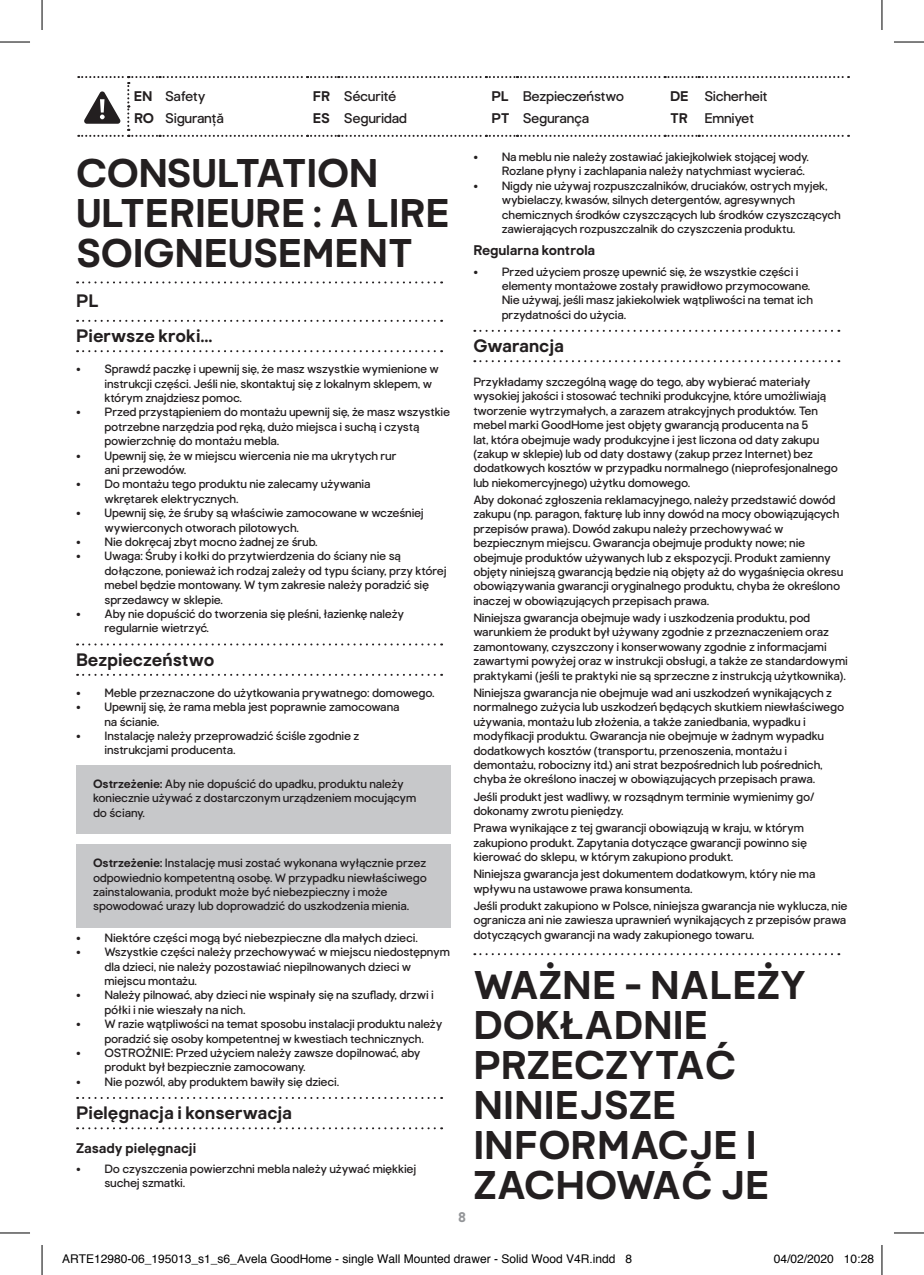
<style>
.page{position:relative;width:924px;height:1275px;background:#fff}
.page>*{position:absolute;margin:0;border:0;box-sizing:border-box;transform-origin:0 0}
.t1{font:700 40px/40px "Good Home";color:#231f20}
.t2{font:700 18px/35.2px "Good Home";color:#231f20}
.t3{font:14px "Good Home";letter-spacing:-.02em;color:#231f20}
.t4{font:700 14px "Good Home";color:#231f20}
.t5{font:700 14px "Good Home";color:#939598}
.t6{font:12px/14.4px "Good Home";letter-spacing:-.01em;color:#231f20}
.t7{font:12px "Helvetica";color:#000}
.s1{font-weight:700}
</style>
<div class="page">
<svg style="left:77px;top:76px;width:771px;height:61px"></svg>
<svg style="left:77px;top:281px;width:365px;height:2px"></svg>
<svg style="left:77px;top:320px;width:365px;height:2px"></svg>
<svg style="left:77px;top:350px;width:365px;height:2px"></svg>
<svg style="left:77px;top:643px;width:365px;height:2px"></svg>
<svg style="left:77px;top:674px;width:365px;height:2px"></svg>
<svg style="left:77px;top:1097px;width:365px;height:2px"></svg>
<svg style="left:77px;top:1127px;width:365px;height:2px"></svg>
<div style="left:76px;top:765px;width:374px;height:68px;background:#c7c8ca"></div>
<div style="left:76px;top:844px;width:374px;height:83px;background:#c7c8ca"></div>
<svg style="left:474px;top:330px;width:365px;height:2px"></svg>
<svg style="left:474px;top:360px;width:365px;height:2px"></svg>
<svg style="left:474px;top:953px;width:365px;height:2px"></svg>
<hr style="left:0;top:42px;width:30px;height:1px;background:#000">
<hr style="left:893px;top:42px;width:30px;height:1px;background:#000">
<hr style="left:0;top:1232px;width:30px;height:1px;background:#000">
<hr style="left:893px;top:1232px;width:30px;height:1px;background:#000">
<hr style="left:42px;top:0;width:1px;height:30px;background:#000">
<hr style="left:42px;top:1245px;width:1px;height:30px;background:#000">
<hr style="left:881px;top:0;width:1px;height:30px;background:#000">
<hr style="left:881px;top:1245px;width:1px;height:30px;background:#000">
<p class="t3" style="left:134px;top:88px;width:73px"><span class="s1">EN</span> Safety</p>
<p class="t3" style="left:312px;top:88px;width:85px"><span class="s1">FR</span> Sécurité</p>
<p class="t3" style="left:491px;top:88px;width:134px"><span class="s1">PL</span> Bezpieczeństwo</p>
<p class="t3" style="left:670px;top:88px;width:99px"><span class="s1">DE</span> Sicherheit</p>
<p class="t3" style="left:134px;top:110px;width:91px"><span class="s1">RO</span> Siguranță</p>
<p class="t3" style="left:312px;top:110px;width:96px"><span class="s1">ES</span> Seguridad</p>
<p class="t3" style="left:491px;top:110px;width:99px"><span class="s1">PT</span> Segurança</p>
<p class="t3" style="left:670px;top:110px;width:85px"><span class="s1">TR</span> Emniyet</p>
<h1 class="t1" style="left:76px;top:154px;width:375px">CONSULTATION<br>ULTERIEURE : A LIRE<br>SOIGNEUSEMENT</h1>
<h2 class="t2" style="left:76px;top:283px;width:138px">PL<br>Pierwsze kroki…</h2>
<p class="t6" style="left:104px;top:362px;width:336px;text-indent:-28px">• Sprawdź paczkę i upewnij się, że masz wszystkie wymienione w instrukcji części. Jeśli nie, skontaktuj się z lokalnym sklepem, w którym znajdziesz pomoc.</p>
<p class="t6" style="left:104px;top:405px;width:347px;text-indent:-28px">• Przed przystąpieniem do montażu upewnij się, że masz wszystkie potrzebne narzędzia pod ręką, dużo miejsca i suchą i czystą powierzchnię do montażu mebla.</p>
<p class="t6" style="left:104px;top:448px;width:293px;text-indent:-28px">• Upewnij się, że w miejscu wiercenia nie ma ukrytych rur ani przewodów.</p>
<p class="t6" style="left:104px;top:477px;width:267px;text-indent:-28px">• Do montażu tego produktu nie zalecamy używania wkrętarek elektrycznych.</p>
<p class="t6" style="left:104px;top:506px;width:321px;text-indent:-28px">• Upewnij się, że śruby są właściwie zamocowane w wcześniej wywierconych otworach pilotowych.</p>
<p class="t6" style="left:76px;top:535px;width:243px">• Nie dokręcaj zbyt mocno żadnej ze śrub.</p>
<p class="t6" style="left:104px;top:549px;width:343px;text-indent:-28px">• Uwaga: Śruby i kołki do przytwierdzenia do ściany nie są dołączone, ponieważ ich rodzaj zależy od typu ściany, przy której mebel będzie montowany. W tym zakresie należy poradzić się sprzedawcy w sklepie.</p>
<p class="t6" style="left:104px;top:607px;width:301px;text-indent:-28px">• Aby nie dopuścić do tworzenia się pleśni, łazienkę należy regularnie wietrzyć.</p>
<h2 class="t2" style="left:76px;top:642px;width:140px">Bezpieczeństwo</h2>
<p class="t6" style="left:76px;top:685px;width:360px">• Meble przeznaczone do użytkowania prywatnego: domowego.</p>
<p class="t6" style="left:104px;top:700px;width:296px;text-indent:-28px">• Upewnij się, że rama mebla jest poprawnie zamocowana na ścianie.</p>
<p class="t6" style="left:104px;top:728px;width:256px;text-indent:-28px">• Instalację należy przeprowadzić ściśle zgodnie z instrukcjami producenta.</p>
<p class="t6" style="left:93px;top:776px;width:324px"><span class="s1">Ostrzeżenie:</span> Aby nie dopuścić do upadku, produktu należy koniecznie używać z dostarczonym urządzeniem mocującym do ściany.</p>
<p class="t6" style="left:93px;top:856px;width:335px"><span class="s1">Ostrzeżenie:</span> Instalację musi zostać wykonana wyłącznie przez odpowiednio kompetentną osobę. W przypadku niewłaściwego zainstalowania, produkt może być niebezpieczny i może spowodować urazy lub doprowadzić do uszkodzenia mienia.</p>
<p class="t6" style="left:76px;top:930px;width:343px">• Niektóre części mogą być niebezpieczne dla małych dzieci.</p>
<p class="t6" style="left:104px;top:945px;width:347px;text-indent:-28px">• Wszystkie części należy przechowywać w miejscu niedostępnym dla dzieci, nie należy pozostawiać niepilnowanych dzieci w miejscu montażu.</p>
<p class="t6" style="left:104px;top:988px;width:331px;text-indent:-28px">• Należy pilnować, aby dzieci nie wspinały się na szuflady, drzwi i półki i nie wieszały na nich.</p>
<p class="t6" style="left:104px;top:1017px;width:339px;text-indent:-28px">• W razie wątpliwości na temat sposobu instalacji produktu należy poradzić się osoby kompetentnej w kwestiach technicznych.</p>
<p class="t6" style="left:104px;top:1045px;width:317px;text-indent:-28px">• OSTROŻNIE: Przed użyciem należy zawsze dopilnować, aby produkt był bezpiecznie zamocowany.</p>
<p class="t6" style="left:76px;top:1074px;width:264px">• Nie pozwól, aby produktem bawiły się dzieci.</p>
<h2 class="t2" style="left:76px;top:1095px;width:217px">Pielęgnacja i konserwacja</h2>
<p class="t4" style="left:76px;top:1139px;width:121px">Zasady pielęgnacji</p>
<p class="t6" style="left:104px;top:1161px;width:313px;text-indent:-28px">• Do czyszczenia powierzchni mebla należy używać miękkiej suchej szmatki.</p>
<p class="t6" style="left:501px;top:150px;width:308px;text-indent:-28px">• Na meblu nie należy zostawiać jakiejkolwiek stojącej wody.<br>Rozlane płyny i zachlapania należy natychmiast wycierać.</p>
<p class="t6" style="left:501px;top:178px;width:340px;text-indent:-28px">• Nigdy nie używaj rozpuszczalników, druciaków, ostrych myjek, wybielaczy, kwasów, silnych detergentów, agresywnych chemicznych środków czyszczących lub środków czyszczących zawierających rozpuszczalnik do czyszczenia produktu.</p>
<p class="t4" style="left:473px;top:242px;width:123px">Regularna kontrola</p>
<p class="t6" style="left:501px;top:264px;width:313px;text-indent:-28px">• Przed użyciem proszę upewnić się, że wszystkie części i elementy montażowe zostały prawidłowo przymocowane.<br>Nie używaj, jeśli masz jakiekolwiek wątpliwości na temat ich przydatności do użycia.</p>
<h2 class="t2" style="left:473px;top:329px;width:92px">Gwarancja</h2>
<p class="t6" style="left:473px;top:375px;width:366px">Przykładamy szczególną wagę do tego, aby wybierać materiały wysokiej jakości i stosować techniki produkcyjne, które umożliwiają tworzenie wytrzymałych, a zarazem atrakcyjnych produktów. Ten mebel marki GoodHome jest objęty gwarancją producenta na 5<br>lat, która obejmuje wady produkcyjne i jest liczona od daty zakupu (zakup w sklepie) lub od daty dostawy (zakup przez Internet) bez dodatkowych kosztów w przypadku normalnego (nieprofesjonalnego lub niekomercyjnego) użytku domowego.</p>
<p class="t6" style="left:473px;top:493px;width:371px">Aby dokonać zgłoszenia reklamacyjnego, należy przedstawić dowód zakupu (np. paragon, fakturę lub inny dowód na mocy obowiązujących przepisów prawa). Dowód zakupu należy przechowywać w bezpiecznym miejscu. Gwarancja obejmuje produkty nowe; nie obejmuje produktów używanych lub z ekspozycji. Produkt zamienny objęty niniejszą gwarancją będzie nią objęty aż do wygaśnięcia okresu obowiązywania gwarancji oryginalnego produktu, chyba że określono inaczej w obowiązujących przepisach prawa.</p>
<p class="t6" style="left:473px;top:611px;width:376px">Niniejsza gwarancja obejmuje wady i uszkodzenia produktu, pod warunkiem że produkt był używany zgodnie z przeznaczeniem oraz zamontowany, czyszczony i konserwowany zgodnie z informacjami zawartymi powyżej oraz w instrukcji obsługi, a także ze standardowymi praktykami (jeśli te praktyki nie są sprzeczne z instrukcją użytkownika).</p>
<p class="t6" style="left:473px;top:685px;width:372px">Niniejsza gwarancja nie obejmuje wad ani uszkodzeń wynikających z normalnego zużycia lub uszkodzeń będących skutkiem niewłaściwego używania, montażu lub złożenia, a także zaniedbania, wypadku i modyfikacji produktu. Gwarancja nie obejmuje w żadnym wypadku dodatkowych kosztów (transportu, przenoszenia, montażu i demontażu, robocizny itd.) ani strat bezpośrednich lub pośrednich, chyba że określono inaczej w obowiązujących przepisach prawa.</p>
<p class="t6" style="left:473px;top:789px;width:343px">Jeśli produkt jest wadliwy, w rozsądnym terminie wymienimy go/ dokonamy zwrotu pieniędzy.</p>
<p class="t6" style="left:473px;top:821px;width:335px">Prawa wynikające z tej gwarancji obowiązują w kraju, w którym zakupiono produkt. Zapytania dotyczące gwarancji powinno się kierować do sklepu, w którym zakupiono produkt.</p>
<p class="t6" style="left:473px;top:867px;width:343px">Niniejsza gwarancja jest dokumentem dodatkowym, który nie ma wpływu na ustawowe prawa konsumenta.</p>
<p class="t6" style="left:473px;top:898px;width:375px;text-align:justify">Jeśli produkt zakupiono w Polsce, niniejsza gwarancja nie wyklucza, nie ogranicza ani nie zawiesza uprawnień wynikających z przepisów prawa dotyczących gwarancji na wady zakupionego towaru.</p>
<h1 class="t1" style="left:473px;top:966px;width:334px">WAŻNE - NALEŻY<br>DOKŁADNIE<br>PRZECZYTAĆ<br>NINIEJSZE<br>INFORMACJE I<br>ZACHOWAĆ JE</h1>
<p class="t5" style="left:458px;top:1208px;width:9px">8</p>
<p class="t7" style="left:62px;top:1249px;width:571px">ARTE12980-06_195013_s1_s6_Avela GoodHome - single Wall Mounted drawer - Solid Wood V4R.indd 8</p>
<p class="t7" style="left:773px;top:1249px;width:102px">04/02/2020 10:28</p>
</div>
